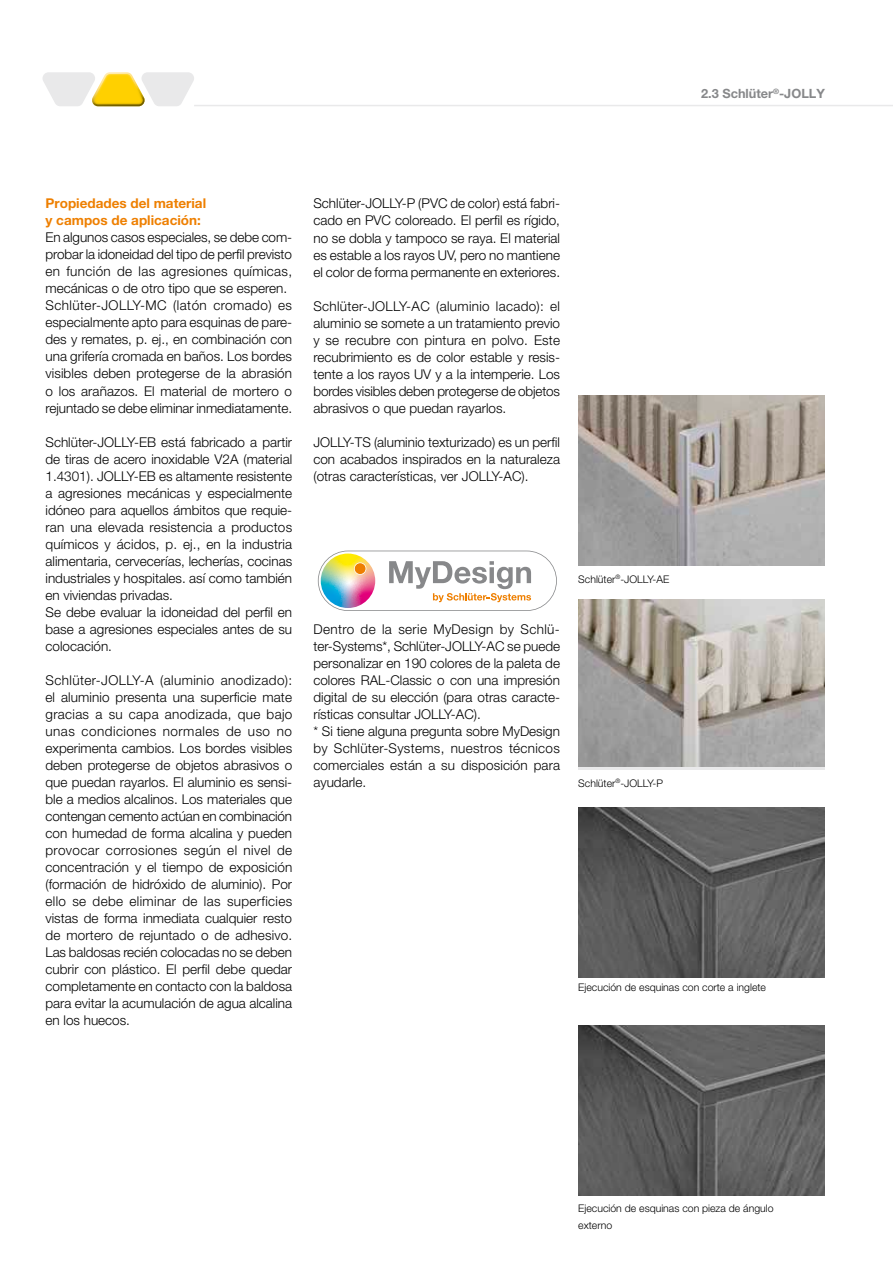
<style>
.page{position:relative;width:893px;height:1263px;background:#fff}
.page>*{position:absolute;margin:0;border:0;box-sizing:border-box;transform-origin:0 0}
.t1{font:300 13.5px/17px "Helvetica Neue LT Pro";color:#000;text-align:justify}
.t2{font:700 13.5px/17px "Helvetica Neue LT Pro";color:#ee7f00}
.t3{font:700 12.75px "Helvetica Neue LT Pro";color:#87888a}
.t4{font:300 10.5px/17px "Helvetica Neue LT Pro";color:#000}
</style>
<div class="page">
<hr style="left:194px;top:105px;width:699px;height:1px;background:#e9e9ea">
<svg style="left:43px;top:72px;width:151px;height:34px"></svg>
<img style="left:578px;top:395px;width:247px;height:171px">
<img style="left:578px;top:600px;width:247px;height:167px">
<img style="left:578px;top:807px;width:247px;height:170px">
<img style="left:578px;top:1026px;width:247px;height:170px">
<img style="left:318px;top:551px;width:239px;height:60px">
<p class="t3" style="left:701px;top:86px;width:125px">2.3 Schlüter<sup>®</sup>-JOLLY</p>
<p class="t2" style="left:46px;top:195px;width:162px">Propiedades del material y campos de aplicación:</p>
<p class="t1" style="left:46px;top:229px;width:248px;text-align:left">En algunos casos especiales, se debe com&shy;probar la idoneidad del tipo de perfil previsto en función de las agresiones químicas, mecánicas o de otro tipo que se esperen.<br>Schlüter-JOLLY-MC (latón cromado) es especialmente apto para esquinas de pare&shy;des y remates, p. ej., en combinación con una grifería cromada en baños. Los bordes visibles deben protegerse de la abrasión o los arañazos. El material de mortero o rejuntado se debe eliminar inmediatamente.</p>
<p class="t1" style="left:46px;top:433px;width:248px;text-align:left">Schlüter-JOLLY-EB está fabricado a partir de tiras de acero inoxidable V2A (material 1.4301). JOLLY-EB es altamente resistente a agresiones mecánicas y especialmente idóneo para aquellos ámbitos que requie&shy;ran una elevada resistencia a productos químicos y ácidos, p. ej., en la industria alimentaria, cervecerías, lecherías, cocinas industriales y hospitales. así como también en viviendas privadas.<br>Se debe evaluar la idoneidad del perfil en base a agresiones especiales antes de su colocación.</p>
<p class="t1" style="left:46px;top:671px;width:248px">Schlüter-JOLLY-A (aluminio anodizado): el aluminio presenta una superficie mate gracias a su capa anodizada, que bajo unas condiciones normales de uso no experimenta cambios. Los bordes visibles deben protegerse de objetos abrasivos o que puedan rayarlos. El aluminio es sensi&shy;ble a medios alcalinos. Los materiales que contengan cemento actúan en combinación con humedad de forma alcalina y pueden provocar corrosiones según el nivel de concentración y el tiempo de exposición (formación de hidróxido de aluminio). Por ello se debe eliminar de las superficies vistas de forma inmediata cualquier resto de mortero de rejuntado o de adhesivo.<br>Las baldosas recién colocadas no se deben cubrir con plástico. El perfil debe quedar completamente en contacto con la baldosa para evitar la acumulación de agua alcalina en los huecos.</p>
<p class="t1" style="left:313px;top:195px;width:248px">Schlüter-JOLLY-P (PVC de color) está fabri&shy;cado en PVC coloreado. El perfil es rígido, no se dobla y tampoco se raya. El material es estable a los rayos UV, pero no mantiene el color de forma permanente en exteriores.</p>
<p class="t1" style="left:313px;top:297px;width:248px">Schlüter-JOLLY-AC (aluminio lacado): el aluminio se somete a un tratamiento previo y se recubre con pintura en polvo. Este recubrimiento es de color estable y resis&shy;tente a los rayos UV y a la intemperie. Los bordes visibles deben protegerse de objetos abrasivos o que puedan rayarlos.</p>
<p class="t1" style="left:313px;top:433px;width:248px">JOLLY-TS (aluminio texturizado) es un perfil con acabados inspirados en la naturaleza (otras características, ver JOLLY-AC).</p>
<p class="t1" style="left:313px;top:620px;width:248px;text-align:left">Dentro de la serie MyDesign by Schlü&shy;ter-Systems*, Schlüter-JOLLY-AC se puede personalizar en 190 colores de la paleta de colores RAL-Classic o con una impresión digital de su elección (para otras caracte&shy;rísticas consultar JOLLY-AC).<br>* Si tiene alguna pregunta sobre MyDesign by Schlüter-Systems, nuestros técnicos comerciales están a su disposición para ayudarle.</p>
<p class="t4" style="left:578px;top:570px;width:93px">Schlüter<sup>®</sup>-JOLLY-AE</p>
<p class="t4" style="left:578px;top:774px;width:86px">Schlüter<sup>®</sup>-JOLLY-P</p>
<p class="t4" style="left:578px;top:978px;width:189px">Ejecución de esquinas con corte a inglete</p>
<p class="t4" style="left:578px;top:1199px;width:197px">Ejecución de esquinas con pieza de ángulo externo</p>
</div>
